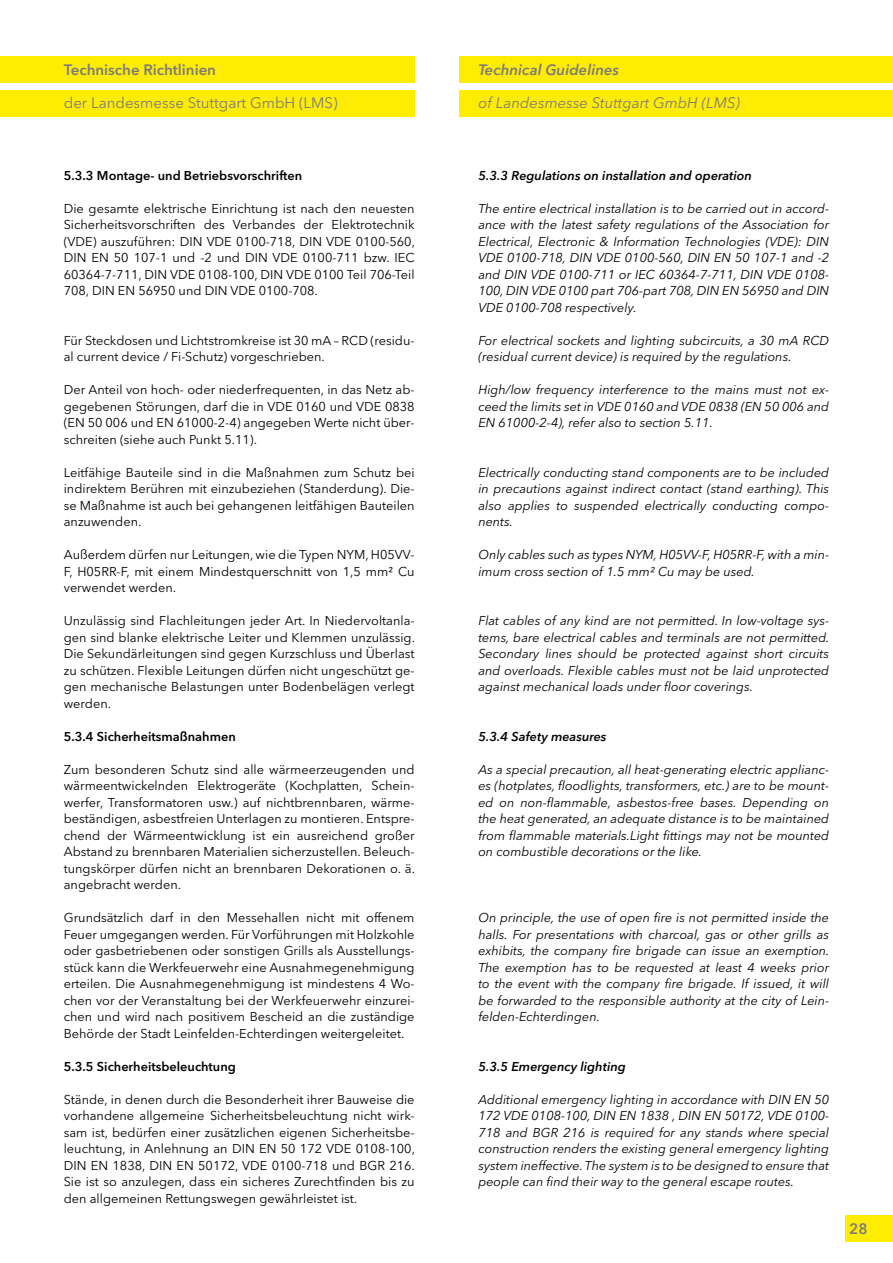
<style>
.page{position:relative;width:893px;height:1263px;background:#fff}
.page>*{position:absolute;margin:0;border:0;box-sizing:border-box;transform-origin:0 0}
.t1{font:15px "Avenir Next LT Pro";color:#7c7b7b}
.t2{font:italic 15px "Avenir Next LT Pro";color:#7c7b7b}
.t3{font:600 15px "Avenir Next LT Pro";color:#7c7b7b}
.t4{font:italic 600 15px "Avenir Next LT Pro";color:#7c7b7b}
.t5{font:12.75px/16.5px "Avenir Next LT Pro";color:#000;text-align:justify}
.t6{font:italic 12.75px/16.5px "Avenir Next LT Pro";color:#000;text-align:justify}
.t7{font:600 12.75px "Avenir Next LT Pro";color:#000}
.t8{font:italic 600 12.75px "Avenir Next LT Pro";color:#000}
</style>
<div class="page">
<div style="left:0;top:56px;width:415px;height:27px;background:#ffec03"></div>
<div style="left:459px;top:56px;width:434px;height:27px;background:#ffec03"></div>
<div style="left:0;top:90px;width:415px;height:27px;background:#ffec03"></div>
<div style="left:459px;top:90px;width:434px;height:27px;background:#ffec03"></div>
<div style="left:845px;top:1215px;width:48px;height:27px;background:#ffec03"></div>
<p class="t3" style="left:64px;top:61px;width:154px">Technische Richtlinien</p>
<p class="t1" style="left:64px;top:94px;width:275px">der Landesmesse Stuttgart GmbH (LMS)</p>
<p class="t7" style="left:64px;top:167px;width:240px">5.3.3 Montage- und Betriebsvorschriften</p>
<p class="t5" style="left:64px;top:200px;width:353px">Die gesamte elektrische Einrichtung ist nach den neuesten Sicherheitsvorschriften des Verbandes der Elektrotechnik (VDE) auszuführen: DIN VDE 0100-718, DIN VDE 0100-560, DIN EN 50 107-1 und -2 und DIN VDE 0100-711 bzw. IEC 60364-7-711, DIN VDE 0108-100, DIN VDE 0100 Teil 706-Teil 708, DIN EN 56950 und DIN VDE 0100-708.</p>
<p class="t5" style="left:64px;top:332px;width:352px">Für Steckdosen und Lichtstromkreise ist 30 mA – RCD (residu&shy;al current device / Fi-Schutz) vorgeschrieben.</p>
<p class="t5" style="left:64px;top:381px;width:352px">Der Anteil von hoch- oder niederfrequenten, in das Netz ab&shy;gegebenen Störungen, darf die in VDE 0160 und VDE 0838 (EN 50 006 und EN 61000-2-4) angegeben Werte nicht über&shy;schreiten (siehe auch Punkt 5.11).</p>
<p class="t5" style="left:64px;top:464px;width:352px">Leitfähige Bauteile sind in die Maßnahmen zum Schutz bei indirektem Berühren mit einzubeziehen (Standerdung). Die&shy;se Maßnahme ist auch bei gehangenen leitfähigen Bauteilen anzuwenden.</p>
<p class="t5" style="left:64px;top:546px;width:352px">Außerdem dürfen nur Leitungen, wie die Typen NYM, H05VV-F, H05RR-F, mit einem Mindestquerschnitt von 1,5 mm² Cu verwendet werden.</p>
<p class="t5" style="left:64px;top:612px;width:353px">Unzulässig sind Flachleitungen jeder Art. In Niedervoltanla&shy;gen sind blanke elektrische Leiter und Klemmen unzulässig.<br>Die Sekundärleitungen sind gegen Kurzschluss und Überlast zu schützen. Flexible Leitungen dürfen nicht ungeschützt ge&shy;gen mechanische Belastungen unter Bodenbelägen verlegt werden.</p>
<p class="t7" style="left:64px;top:728px;width:174px">5.3.4 Sicherheitsmaßnahmen</p>
<p class="t5" style="left:64px;top:761px;width:353px">Zum besonderen Schutz sind alle wärmeerzeugenden und wärmeentwickelnden Elektrogeräte (Kochplatten, Schein&shy;werfer, Transformatoren usw.) auf nichtbrennbaren, wärme&shy;beständigen, asbestfreien Unterlagen zu montieren. Entspre&shy;chend der Wärmeentwicklung ist ein ausreichend großer Abstand zu brennbaren Materialien sicherzustellen. Beleuch&shy;tungskörper dürfen nicht an brennbaren Dekorationen o. ä. angebracht werden.</p>
<p class="t5" style="left:64px;top:909px;width:352px">Grundsätzlich darf in den Messehallen nicht mit offenem Feuer umgegangen werden. Für Vorführungen mit Holzkohle oder gasbetriebenen oder sonstigen Grills als Ausstellungs&shy;stück kann die Werkfeuerwehr eine Ausnahmegenehmigung erteilen. Die Ausnahmegenehmigung ist mindestens 4 Wo&shy;chen vor der Veranstaltung bei der Werkfeuerwehr einzurei&shy;chen und wird nach positivem Bescheid an die zuständige Behörde der Stadt Leinfelden-Echterdingen weitergeleitet.</p>
<p class="t7" style="left:64px;top:1058px;width:174px">5.3.5 Sicherheitsbeleuchtung</p>
<p class="t5" style="left:64px;top:1091px;width:353px">Stände, in denen durch die Besonderheit ihrer Bauweise die vorhandene allgemeine Sicherheitsbeleuchtung nicht wirk&shy;sam ist, bedürfen einer zusätzlichen eigenen Sicherheitsbe&shy;leuchtung, in Anlehnung an DIN EN 50 172 VDE 0108-100, DIN EN 1838, DIN EN 50172, VDE 0100-718 und BGR 216.<br>Sie ist so anzulegen, dass ein sicheres Zurechtfinden bis zu den allgemeinen Rettungswegen gewährleistet ist.</p>
<p class="t4" style="left:478px;top:61px;width:142px">Technical Guidelines</p>
<p class="t2" style="left:478px;top:94px;width:263px">of Landesmesse Stuttgart GmbH (LMS)</p>
<p class="t8" style="left:478px;top:168px;width:275px">5.3.3 Regulations on installation and operation</p>
<p class="t6" style="left:478px;top:200px;width:352px">The entire electrical installation is to be carried out in accord&shy;ance with the latest safety regulations of the Association for Electrical, Electronic &amp; Information Technologies (VDE): DIN VDE 0100-718, DIN VDE 0100-560, DIN EN 50 107-1 and -2 and DIN VDE 0100-711 or IEC 60364-7-711, DIN VDE 0108- 100, DIN VDE 0100 part 706-part 708, DIN EN 56950 and DIN VDE 0100-708 respectively.</p>
<p class="t6" style="left:478px;top:332px;width:352px">For electrical sockets and lighting subcircuits, a 30 mA RCD (residual current device) is required by the regulations.</p>
<p class="t6" style="left:478px;top:382px;width:352px">High/low frequency interference to the mains must not ex&shy;ceed the limits set in VDE 0160 and VDE 0838 (EN 50 006 and EN 61000-2-4), refer also to section 5.11.</p>
<p class="t6" style="left:478px;top:464px;width:352px">Electrically conducting stand components are to be included in precautions against indirect contact (stand earthing). This also applies to suspended electrically conducting compo&shy;nents.</p>
<p class="t6" style="left:478px;top:547px;width:352px">Only cables such as types NYM, H05VV-F, H05RR-F, with a min&shy;imum cross section of 1.5 mm² Cu may be used.</p>
<p class="t6" style="left:478px;top:613px;width:353px">Flat cables of any kind are not permitted. In low-voltage sys&shy;tems, bare electrical cables and terminals are not permitted.<br>Secondary lines should be protected against short circuits and overloads. Flexible cables must not be laid unprotected against mechanical loads under floor coverings.</p>
<p class="t8" style="left:478px;top:729px;width:130px">5.3.4 Safety measures</p>
<p class="t6" style="left:478px;top:761px;width:352px">As a special precaution, all heat-generating electric applianc&shy;es (hotplates, floodlights, transformers, etc.) are to be mount&shy;ed on non-flammable, asbestos-free bases. Depending on the heat generated, an adequate distance is to be maintained from flammable materials.Light fittings may not be mounted on combustible decorations or the like.</p>
<p class="t6" style="left:478px;top:909px;width:353px">On principle, the use of open fire is not permitted inside the halls. For presentations with charcoal, gas or other grills as exhibits, the company fire brigade can issue an exemption.<br>The exemption has to be requested at least 4 weeks prior to the event with the company fire brigade. If issued, it will be forwarded to the responsible authority at the city of Lein&shy;felden-Echterdingen.</p>
<p class="t8" style="left:478px;top:1058px;width:149px">5.3.5 Emergency lighting</p>
<p class="t6" style="left:478px;top:1091px;width:352px">Additional emergency lighting in accordance with DIN EN 50<br>172 VDE 0108-100, DIN EN 1838 , DIN EN 50172, VDE 0100- 718 and BGR 216 is required for any stands where special construction renders the existing general emergency lighting system ineffective. The system is to be designed to ensure that people can find their way to the general escape routes.</p>
<p class="t3" style="left:849px;top:1219px;width:20px">28</p>
</div>
